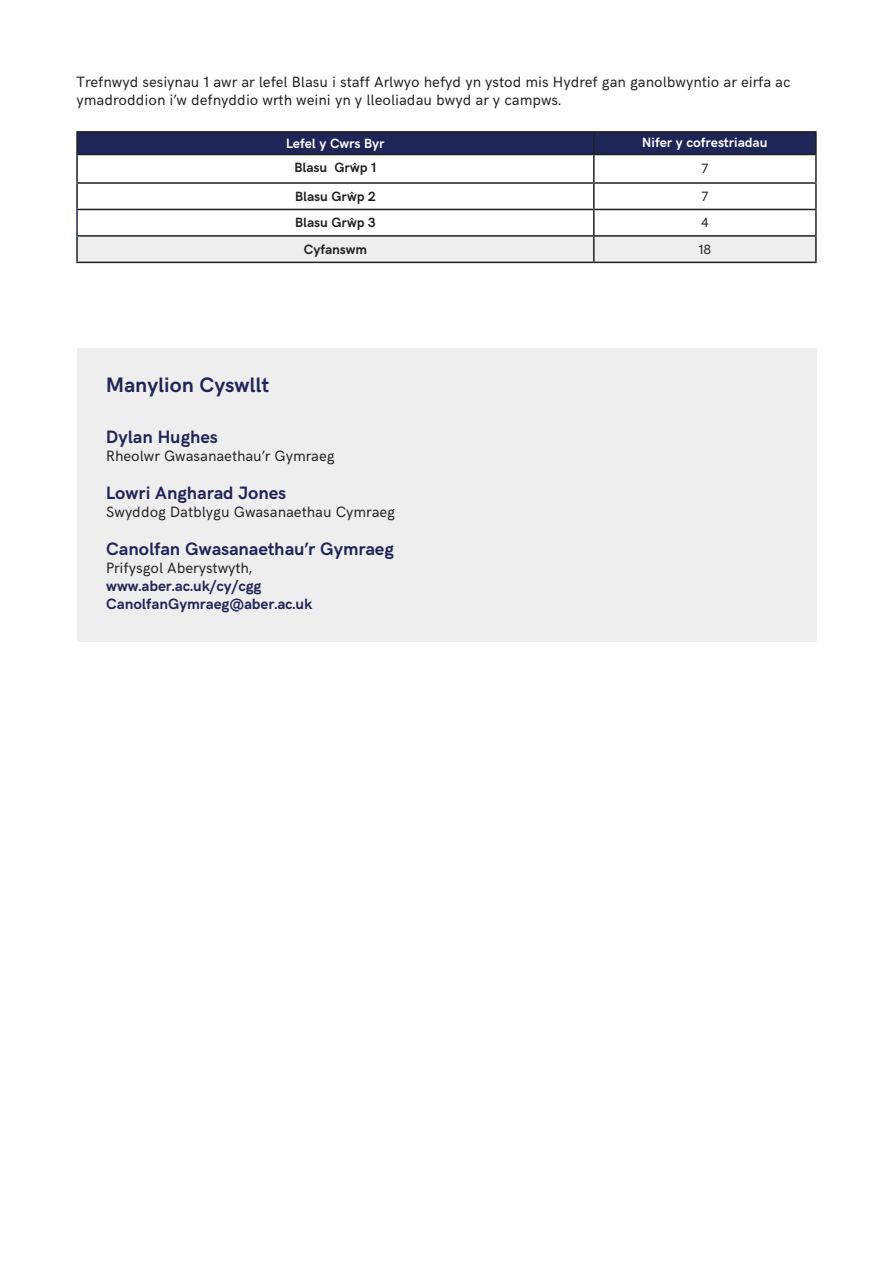
<style>
.page{position:relative;width:893px;height:1263px;background:#fff}
.page>*{position:absolute;margin:0;border:0;box-sizing:border-box;transform-origin:0 0}
.t1{font:700 21px "HK Grotesk";color:#1e2557}
.t2{font:700 18px "HK Grotesk";color:#1e2557}
.t3{font:15px/18px "HK Grotesk";color:#231f20}
.t4{font:700 15px/18px "HK Grotesk";color:#1e2557}
.t5{font:700 13.5px "HK Grotesk";color:#231f20}
.t6{font:700 13.5px "HK Grotesk";color:#fff}
.t7{font:13.5px "HK Grotesk";color:#231f20}
</style>
<div class="page">
<div style="left:78px;top:133px;width:737px;height:21px;background:#1e2557"></div>
<div style="left:78px;top:237px;width:737px;height:25px;background:#eeeeef"></div>
<hr style="left:76px;top:131px;width:518px;height:2px;background:#231f20">
<hr style="left:76px;top:133px;width:2px;height:21px;background:#231f20">
<hr style="left:594px;top:131px;width:223px;height:2px;background:#231f20">
<hr style="left:593px;top:133px;width:2px;height:21px;background:#231f20">
<hr style="left:815px;top:133px;width:2px;height:21px;background:#231f20">
<hr style="left:76px;top:154px;width:518px;height:1px;background:#231f20">
<hr style="left:76px;top:155px;width:2px;height:27px;background:#231f20">
<hr style="left:594px;top:154px;width:223px;height:1px;background:#231f20">
<hr style="left:593px;top:155px;width:2px;height:27px;background:#231f20">
<hr style="left:815px;top:155px;width:2px;height:27px;background:#231f20">
<hr style="left:594px;top:182px;width:223px;height:2px;background:#231f20">
<hr style="left:815px;top:184px;width:2px;height:25px;background:#231f20">
<hr style="left:76px;top:182px;width:518px;height:2px;background:#231f20">
<hr style="left:76px;top:184px;width:2px;height:25px;background:#231f20">
<hr style="left:593px;top:184px;width:2px;height:25px;background:#231f20">
<hr style="left:594px;top:209px;width:223px;height:1px;background:#231f20">
<hr style="left:815px;top:210px;width:2px;height:25px;background:#231f20">
<hr style="left:76px;top:209px;width:518px;height:1px;background:#231f20">
<hr style="left:593px;top:210px;width:2px;height:25px;background:#231f20">
<hr style="left:76px;top:210px;width:2px;height:25px;background:#1e2557">
<hr style="left:76px;top:235px;width:518px;height:2px;background:#231f20">
<hr style="left:76px;top:237px;width:2px;height:25px;background:#231f20">
<hr style="left:76px;top:262px;width:518px;height:1px;background:#231f20">
<hr style="left:594px;top:235px;width:223px;height:2px;background:#231f20">
<hr style="left:593px;top:237px;width:2px;height:25px;background:#231f20">
<hr style="left:815px;top:237px;width:2px;height:25px;background:#231f20">
<hr style="left:594px;top:262px;width:223px;height:1px;background:#231f20">
<div style="left:77px;top:348px;width:739px;height:293px;background:#eeeeef"></div>
<p class="t3" style="left:77px;top:72px;width:716px">Trefnwyd sesiynau 1 awr ar lefel Blasu i staff Arlwyo hefyd yn ystod mis Hydref gan ganolbwyntio ar eirfa ac ymadroddion i’w defnyddio wrth weini yn y lleoliadau bwyd ar y campws.</p>
<p class="t6" style="left:286px;top:133px;width:100px">Lefel y Cwrs Byr</p>
<p class="t6" style="left:642px;top:133px;width:127px">Nifer y cofrestriadau</p>
<p class="t5" style="left:295px;top:158px;width:83px">Blasu Grŵp 1</p>
<p class="t7" style="left:701px;top:159px;width:8px">7</p>
<p class="t5" style="left:295px;top:186px;width:82px">Blasu Grŵp 2</p>
<p class="t7" style="left:701px;top:186px;width:8px">7</p>
<p class="t5" style="left:295px;top:213px;width:82px">Blasu Grŵp 3</p>
<p class="t7" style="left:701px;top:213px;width:9px">4</p>
<p class="t5" style="left:304px;top:239px;width:65px">Cyfanswm</p>
<p class="t7" style="left:698px;top:239px;width:14px">18</p>
<h1 class="t1" style="left:106px;top:369px;width:164px">Manylion Cyswllt</h1>
<p class="t2" style="left:106px;top:423px;width:113px">Dylan Hughes</p>
<p class="t3" style="left:106px;top:446px;width:230px">Rheolwr Gwasanaethau’r Gymraeg</p>
<p class="t2" style="left:106px;top:479px;width:181px">Lowri Angharad Jones</p>
<p class="t3" style="left:106px;top:502px;width:290px">Swyddog Datblygu Gwasanaethau Cymraeg</p>
<p class="t2" style="left:106px;top:535px;width:289px">Canolfan Gwasanaethau’r Gymraeg</p>
<p class="t3" style="left:106px;top:558px;width:148px">Prifysgol Aberystwyth,</p>
<p class="t4" style="left:106px;top:576px;width:207px">www.aber.ac.uk/cy/cgg<br>CanolfanGymraeg@aber.ac.uk</p>
</div>
